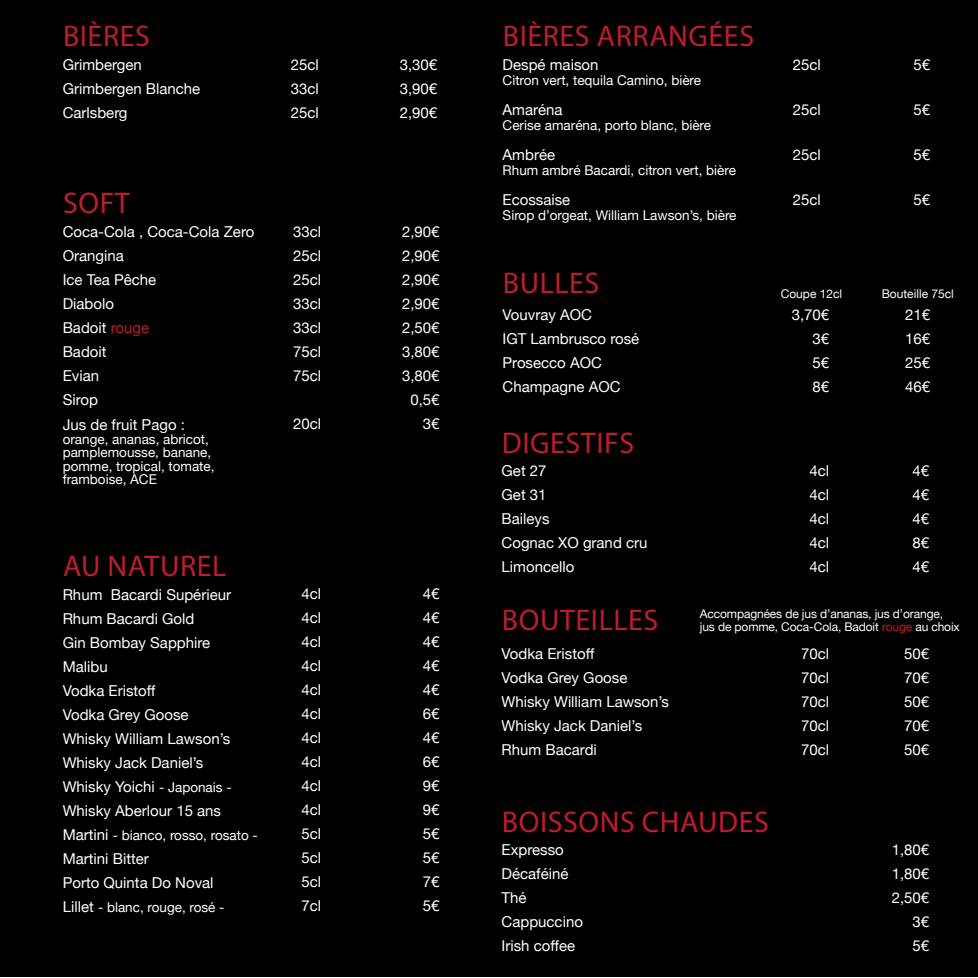
<style>
.page{position:relative;width:978px;height:978px;background:#fff}
.page>*{position:absolute;margin:0;border:0;box-sizing:border-box;transform-origin:0 0}
.t1{font:30px "Myriad Pro";letter-spacing:.02em;color:#be1d2c}
.t2{font:15px "Helvetica Neue";color:#fff}
.t3{font:13.5px/13.5px "Helvetica Neue";color:#fff}
.t4{font:12px "Helvetica Neue";letter-spacing:-.01em;color:#fff}
.s1{color:#be1d2c}
.s2{font-size:13.5px}
.s3{font-size:15px}
</style>
<div class="page">
<div style="left:0;top:0;width:978px;height:976px;background:#000"></div>
<p class="t1" style="left:63px;top:18px;width:88px">BIÈRES</p>
<p class="t2" style="left:63px;top:53px;width:81px">Grimbergen</p>
<p class="t2" style="left:63px;top:77px;width:139px">Grimbergen Blanche</p>
<p class="t2" style="left:63px;top:101px;width:66px">Carlsberg</p>
<p class="t1" style="left:63px;top:185px;width:68px">SOFT</p>
<p class="t2" style="left:63px;top:220px;width:193px">Coca-Cola , Coca-Cola Zero</p>
<p class="t2" style="left:63px;top:244px;width:63px">Orangina</p>
<p class="t2" style="left:63px;top:268px;width:95px">Ice Tea Pêche</p>
<p class="t2" style="left:63px;top:292px;width:53px">Diabolo</p>
<p class="t2" style="left:63px;top:316px;width:88px">Badoit <span class="s1">rouge</span></p>
<p class="t2" style="left:63px;top:340px;width:45px">Badoit</p>
<p class="t2" style="left:63px;top:364px;width:38px">Evian</p>
<p class="t2" style="left:63px;top:388px;width:37px">Sirop</p>
<p class="t2" style="left:63px;top:414px;width:124px">Jus de fruit Pago :</p>
<p class="t3" style="left:63px;top:433px;width:148px">orange, ananas, abricot,</p>
<p class="t3" style="left:63px;top:446px;width:153px">pamplemousse, banane, pomme, tropical, tomate,</p>
<p class="t3" style="left:63px;top:473px;width:96px">framboise, ACE</p>
<p class="t1" style="left:63px;top:547px;width:165px">AU NATUREL</p>
<p class="t2" style="left:63px;top:584px;width:170px">Rhum Bacardi Supérieur</p>
<p class="t2" style="left:63px;top:608px;width:133px">Rhum Bacardi Gold</p>
<p class="t2" style="left:63px;top:632px;width:149px">Gin Bombay Sapphire</p>
<p class="t2" style="left:63px;top:656px;width:47px">Malibu</p>
<p class="t2" style="left:63px;top:680px;width:94px">Vodka Eristoff</p>
<p class="t2" style="left:63px;top:704px;width:127px">Vodka Grey Goose</p>
<p class="t2" style="left:63px;top:728px;width:169px">Whisky William Lawson’s</p>
<p class="t2" style="left:63px;top:752px;width:142px">Whisky Jack Daniel’s</p>
<p class="t2" style="left:63px;top:776px;width:170px">Whisky Yoichi <span class="s2">- Japonais -</span></p>
<p class="t2" style="left:63px;top:800px;width:160px">Whisky Aberlour 15 ans</p>
<p class="t3" style="left:63px;top:829px;width:197px"><span class="s3">Martini</span> - bianco, rosso, rosato -</p>
<p class="t2" style="left:63px;top:848px;width:88px">Martini Bitter</p>
<p class="t2" style="left:63px;top:872px;width:152px">Porto Quinta Do Noval</p>
<p class="t3" style="left:63px;top:901px;width:163px"><span class="s3">Lillet</span> - blanc, rouge, rosé -</p>
<p class="t2" style="left:291px;top:53px;width:30px">25cl</p>
<p class="t2" style="left:291px;top:77px;width:30px">33cl</p>
<p class="t2" style="left:291px;top:101px;width:30px">25cl</p>
<p class="t2" style="left:293px;top:220px;width:30px">33cl</p>
<p class="t2" style="left:293px;top:244px;width:30px">25cl</p>
<p class="t2" style="left:293px;top:268px;width:30px">25cl</p>
<p class="t2" style="left:293px;top:292px;width:30px">33cl</p>
<p class="t2" style="left:293px;top:316px;width:30px">33cl</p>
<p class="t2" style="left:293px;top:340px;width:30px">75cl</p>
<p class="t2" style="left:293px;top:364px;width:30px">75cl</p>
<p class="t2" style="left:293px;top:412px;width:30px">20cl</p>
<p class="t2" style="left:302px;top:583px;width:21px">4cl</p>
<p class="t2" style="left:302px;top:607px;width:21px">4cl</p>
<p class="t2" style="left:302px;top:631px;width:21px">4cl</p>
<p class="t2" style="left:302px;top:655px;width:21px">4cl</p>
<p class="t2" style="left:302px;top:679px;width:21px">4cl</p>
<p class="t2" style="left:302px;top:703px;width:21px">4cl</p>
<p class="t2" style="left:302px;top:727px;width:21px">4cl</p>
<p class="t2" style="left:302px;top:751px;width:21px">4cl</p>
<p class="t2" style="left:302px;top:775px;width:21px">4cl</p>
<p class="t2" style="left:302px;top:799px;width:21px">4cl</p>
<p class="t2" style="left:302px;top:823px;width:21px">5cl</p>
<p class="t2" style="left:302px;top:847px;width:21px">5cl</p>
<p class="t2" style="left:302px;top:871px;width:21px">5cl</p>
<p class="t2" style="left:302px;top:895px;width:21px">7cl</p>
<p class="t2" style="left:400px;top:53px;width:39px">3,30€</p>
<p class="t2" style="left:400px;top:77px;width:39px">3,90€</p>
<p class="t2" style="left:400px;top:101px;width:39px">2,90€</p>
<p class="t2" style="left:402px;top:220px;width:39px">2,90€</p>
<p class="t2" style="left:402px;top:244px;width:39px">2,90€</p>
<p class="t2" style="left:402px;top:268px;width:39px">2,90€</p>
<p class="t2" style="left:402px;top:292px;width:39px">2,90€</p>
<p class="t2" style="left:402px;top:316px;width:39px">2,50€</p>
<p class="t2" style="left:402px;top:340px;width:39px">3,80€</p>
<p class="t2" style="left:402px;top:364px;width:39px">3,80€</p>
<p class="t2" style="left:410px;top:388px;width:31px">0,5€</p>
<p class="t2" style="left:423px;top:412px;width:18px">3€</p>
<p class="t2" style="left:423px;top:583px;width:18px">4€</p>
<p class="t2" style="left:423px;top:607px;width:18px">4€</p>
<p class="t2" style="left:423px;top:631px;width:18px">4€</p>
<p class="t2" style="left:423px;top:655px;width:18px">4€</p>
<p class="t2" style="left:423px;top:679px;width:18px">4€</p>
<p class="t2" style="left:423px;top:703px;width:18px">6€</p>
<p class="t2" style="left:423px;top:727px;width:18px">4€</p>
<p class="t2" style="left:423px;top:751px;width:18px">6€</p>
<p class="t2" style="left:423px;top:775px;width:18px">9€</p>
<p class="t2" style="left:423px;top:799px;width:18px">9€</p>
<p class="t2" style="left:423px;top:823px;width:18px">5€</p>
<p class="t2" style="left:423px;top:847px;width:18px">5€</p>
<p class="t2" style="left:423px;top:871px;width:18px">7€</p>
<p class="t2" style="left:423px;top:895px;width:18px">5€</p>
<p class="t1" style="left:503px;top:18px;width:253px">BIÈRES ARRANGÉES</p>
<p class="t2" style="left:503px;top:53px;width:97px">Despé maison</p>
<p class="t3" style="left:503px;top:74px;width:200px">Citron vert, tequila Camino, bière</p>
<p class="t2" style="left:503px;top:98px;width:62px">Amaréna</p>
<p class="t3" style="left:503px;top:119px;width:210px">Cerise amaréna, porto blanc, bière</p>
<p class="t2" style="left:503px;top:143px;width:54px">Ambrée</p>
<p class="t3" style="left:503px;top:164px;width:235px">Rhum ambré Bacardi, citron vert, bière</p>
<p class="t2" style="left:503px;top:188px;width:69px">Ecossaise</p>
<p class="t3" style="left:503px;top:209px;width:235px">Sirop d’orgeat, William Lawson’s, bière</p>
<p class="t1" style="left:503px;top:264px;width:98px">BULLES</p>
<p class="t2" style="left:503px;top:304px;width:91px">Vouvray AOC</p>
<p class="t2" style="left:503px;top:328px;width:138px">IGT Lambrusco rosé</p>
<p class="t2" style="left:503px;top:352px;width:101px">Prosecco AOC</p>
<p class="t2" style="left:503px;top:376px;width:120px">Champagne AOC</p>
<p class="t1" style="left:502px;top:425px;width:134px">DIGESTIFS</p>
<p class="t2" style="left:502px;top:460px;width:47px">Get 27</p>
<p class="t2" style="left:502px;top:484px;width:47px">Get 31</p>
<p class="t2" style="left:502px;top:508px;width:50px">Baileys</p>
<p class="t2" style="left:502px;top:532px;width:147px">Cognac XO grand cru</p>
<p class="t2" style="left:502px;top:556px;width:74px">Limoncello</p>
<p class="t2" style="left:793px;top:53px;width:30px">25cl</p>
<p class="t2" style="left:793px;top:98px;width:30px">25cl</p>
<p class="t2" style="left:793px;top:143px;width:30px">25cl</p>
<p class="t2" style="left:793px;top:188px;width:30px">25cl</p>
<p class="t4" style="left:781px;top:285px;width:63px">Coupe 12cl</p>
<p class="t2" style="left:792px;top:304px;width:39px">3,70€</p>
<p class="t2" style="left:813px;top:328px;width:18px">3€</p>
<p class="t2" style="left:813px;top:352px;width:18px">5€</p>
<p class="t2" style="left:813px;top:376px;width:18px">8€</p>
<p class="t2" style="left:809px;top:460px;width:21px">4cl</p>
<p class="t2" style="left:809px;top:484px;width:21px">4cl</p>
<p class="t2" style="left:809px;top:508px;width:21px">4cl</p>
<p class="t2" style="left:809px;top:532px;width:21px">4cl</p>
<p class="t2" style="left:809px;top:556px;width:21px">4cl</p>
<p class="t2" style="left:914px;top:53px;width:18px">5€</p>
<p class="t2" style="left:914px;top:98px;width:18px">5€</p>
<p class="t2" style="left:914px;top:143px;width:18px">5€</p>
<p class="t2" style="left:914px;top:188px;width:18px">5€</p>
<p class="t4" style="left:882px;top:285px;width:74px">Bouteille 75cl</p>
<p class="t2" style="left:905px;top:304px;width:27px">21€</p>
<p class="t2" style="left:905px;top:328px;width:27px">16€</p>
<p class="t2" style="left:905px;top:352px;width:27px">25€</p>
<p class="t2" style="left:905px;top:376px;width:27px">46€</p>
<p class="t2" style="left:913px;top:460px;width:18px">4€</p>
<p class="t2" style="left:913px;top:484px;width:18px">4€</p>
<p class="t2" style="left:913px;top:508px;width:18px">4€</p>
<p class="t2" style="left:913px;top:532px;width:18px">8€</p>
<p class="t2" style="left:913px;top:556px;width:18px">4€</p>
<p class="t1" style="left:502px;top:601px;width:158px">BOUTEILLES</p>
<p class="t2" style="left:502px;top:642px;width:94px">Vodka Eristoff</p>
<p class="t2" style="left:502px;top:666px;width:127px">Vodka Grey Goose</p>
<p class="t2" style="left:502px;top:690px;width:169px">Whisky William Lawson’s</p>
<p class="t2" style="left:502px;top:714px;width:142px">Whisky Jack Daniel’s</p>
<p class="t2" style="left:502px;top:738px;width:97px">Rhum Bacardi</p>
<p class="t4" style="left:700px;top:605px;width:245px">Accompagnées de jus d’ananas, jus d’orange,</p>
<p class="t4" style="left:700px;top:618px;width:261px">jus de pomme, Coca-Cola, Badoit <span class="s1">rouge</span> au choix</p>
<p class="t2" style="left:801px;top:642px;width:30px">70cl</p>
<p class="t2" style="left:801px;top:666px;width:30px">70cl</p>
<p class="t2" style="left:801px;top:690px;width:30px">70cl</p>
<p class="t2" style="left:801px;top:714px;width:30px">70cl</p>
<p class="t2" style="left:801px;top:738px;width:30px">70cl</p>
<p class="t2" style="left:904px;top:642px;width:27px">50€</p>
<p class="t2" style="left:904px;top:666px;width:27px">70€</p>
<p class="t2" style="left:904px;top:690px;width:27px">50€</p>
<p class="t2" style="left:904px;top:714px;width:27px">70€</p>
<p class="t2" style="left:904px;top:738px;width:27px">50€</p>
<p class="t1" style="left:502px;top:803px;width:269px">BOISSONS CHAUDES</p>
<p class="t2" style="left:502px;top:839px;width:64px">Expresso</p>
<p class="t2" style="left:502px;top:863px;width:68px">Décaféiné</p>
<p class="t2" style="left:502px;top:887px;width:27px">Thé</p>
<p class="t2" style="left:502px;top:911px;width:83px">Cappuccino</p>
<p class="t2" style="left:502px;top:935px;width:75px">Irish coffee</p>
<p class="t2" style="left:892px;top:839px;width:39px">1,80€</p>
<p class="t2" style="left:892px;top:863px;width:39px">1,80€</p>
<p class="t2" style="left:892px;top:887px;width:39px">2,50€</p>
<p class="t2" style="left:913px;top:911px;width:18px">3€</p>
<p class="t2" style="left:913px;top:935px;width:18px">5€</p>
</div>
